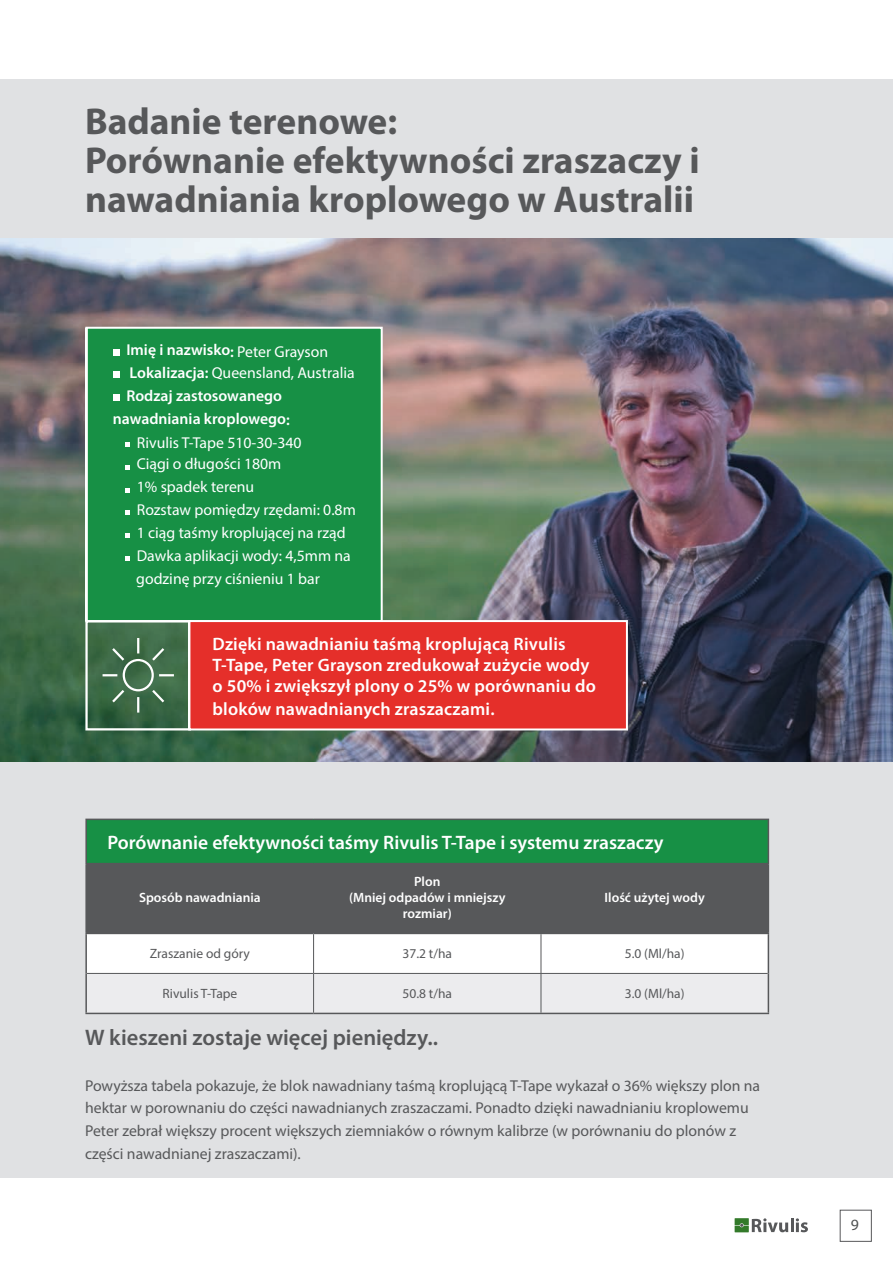
<style>
.page{position:relative;width:893px;height:1263px;background:#fff}
.page>*{position:absolute;margin:0;border:0;box-sizing:border-box;transform-origin:0 0}
.t1{font:700 37.5px/39px "Myriad Pro";color:#57585a}
.t2{font:600 22.5px "Myriad Pro";color:#57585a}
.t3{font:600 19.5px "Myriad Pro";color:#fff}
.t4{font:600 18px/21px "Myriad Pro";letter-spacing:.01em;color:#fff}
.t5{font:15.75px/22.8px "Myriad Pro";color:#57585a}
.t6{font:15.75px/22.8px "Myriad Pro";color:#fff}
.t7{font:600 15.75px "Myriad Pro";color:#fff}
.t8{font:15.75px "Myriad Pro";color:#4f5252}
.t9{font:600 13.5px/16.2px "Myriad Pro";color:#fff;text-align:center}
.t10{font:13.5px "Myriad Pro";color:#57585a}
.s1{font-weight:400}
.s2{font-weight:600}
</style>
<div class="page">
<hr style="left:790px;top:1218px;width:3px;height:14px;background:#57585a">
<svg style="left:796px;top:1218px;width:12px;height:14px"></svg>
<svg style="left:735px;top:1218px;width:53px;height:14px"></svg>
<div style="left:840px;top:1210px;width:32px;height:32px;background:#fff;border:1px solid #57585a"></div>
<div style="left:0;top:80px;width:893px;height:1098px;background:#e0e1e3"></div>
<img style="left:0;top:239px;width:893px;height:522px">
<div style="left:84px;top:326px;width:300px;height:297px;background:#179045"></div>
<div style="left:113px;top:349px;width:7px;height:6px;background:#fff"></div>
<div style="left:113px;top:371px;width:7px;height:7px;background:#fff"></div>
<div style="left:113px;top:394px;width:7px;height:7px;background:#fff"></div>
<svg style="left:126px;top:442px;width:4px;height:5px"></svg>
<svg style="left:126px;top:465px;width:4px;height:4px"></svg>
<svg style="left:126px;top:488px;width:4px;height:4px"></svg>
<svg style="left:126px;top:511px;width:4px;height:4px"></svg>
<svg style="left:126px;top:533px;width:4px;height:5px"></svg>
<svg style="left:126px;top:556px;width:4px;height:5px"></svg>
<div style="left:85px;top:620px;width:106px;height:110px;border:2px solid #fff"></div>
<svg style="left:100px;top:636px;width:76px;height:79px;background:#4c7655"></svg>
<div style="left:86px;top:819px;width:682px;height:45px;background:#179045"></div>
<div style="left:87px;top:864px;width:681px;height:69px;background:#57585a"></div>
<svg style="left:87px;top:934px;width:681px;height:79px"></svg>
<hr style="left:85px;top:863px;width:229px;height:1px;background:#57585a">
<hr style="left:85px;top:864px;width:2px;height:69px;background:#57585a">
<hr style="left:314px;top:863px;width:227px;height:1px;background:#57585a">
<hr style="left:313px;top:864px;width:1px;height:69px;background:#57585a">
<hr style="left:541px;top:863px;width:228px;height:1px;background:#57585a">
<hr style="left:540px;top:864px;width:2px;height:69px;background:#57585a">
<hr style="left:768px;top:864px;width:1px;height:69px;background:#57585a">
<hr style="left:85px;top:820px;width:2px;height:43px;background:#57585a">
<hr style="left:85px;top:819px;width:229px;height:1px;background:#57585a">
<hr style="left:314px;top:819px;width:227px;height:1px;background:#57585a">
<hr style="left:541px;top:819px;width:228px;height:1px;background:#57585a">
<hr style="left:768px;top:820px;width:1px;height:43px;background:#57585a">
<hr style="left:85px;top:933px;width:229px;height:1px;background:#57585a">
<hr style="left:85px;top:934px;width:2px;height:39px;background:#57585a">
<hr style="left:314px;top:933px;width:227px;height:1px;background:#57585a">
<hr style="left:541px;top:933px;width:228px;height:1px;background:#57585a">
<hr style="left:768px;top:934px;width:1px;height:39px;background:#57585a">
<hr style="left:85px;top:973px;width:2px;height:40px;background:#57585a">
<hr style="left:768px;top:973px;width:1px;height:40px;background:#57585a">
<hr style="left:85px;top:1013px;width:229px;height:1px;background:#57585a">
<hr style="left:314px;top:1013px;width:227px;height:1px;background:#57585a">
<hr style="left:541px;top:1013px;width:228px;height:1px;background:#57585a">
<hr style="left:313px;top:934px;width:1px;height:39px;background:#57585a">
<hr style="left:541px;top:934px;width:1px;height:39px;background:#57585a">
<hr style="left:87px;top:973px;width:227px;height:1px;background:#57585a">
<hr style="left:314px;top:973px;width:227px;height:1px;background:#57585a">
<hr style="left:313px;top:974px;width:1px;height:39px;background:#57585a">
<hr style="left:541px;top:973px;width:227px;height:1px;background:#57585a">
<hr style="left:541px;top:974px;width:1px;height:39px;background:#57585a">
<svg style="left:187px;top:619px;width:442px;height:112px;background:#e33934"></svg>
<h1 class="t1" style="left:85px;top:102px;width:616px">Badanie terenowe:<br>Porównanie efektywności zraszaczy i nawadniania kroplowego w Australii</h1>
<p class="t7" style="left:126px;top:340px;width:203px">Imię i nazwisko: <span class="s1">Peter Grayson</span></p>
<p class="t6" style="left:130px;top:361px;width:227px"><span class="s2">Lokalizacja:</span> Queensland, Australia</p>
<p class="t7" style="left:126px;top:386px;width:157px">Rodzaj zastosowanego</p>
<p class="t7" style="left:113px;top:409px;width:178px">nawadniania kroplowego:</p>
<p class="t6" style="left:137px;top:432px;width:166px;line-height:21.3px">Rivulis T-Tape 510-30-340<br>Ciągi o długości 180m</p>
<p class="t6" style="left:136px;top:475px;width:221px">1% spadek terenu<br>Rozstaw pomiędzy rzędami: 0.8m<br>1 ciąg taśmy kroplującej na rząd<br>Dawka aplikacji wody: 4,5mm na godzinę przy ciśnieniu 1 bar</p>
<p class="t4" style="left:213px;top:633px;width:385px">Dzięki nawadnianiu taśmą kroplującą Rivulis<br>T-Tape, Peter Grayson zredukował zużycie wody o 50% i zwiększył plony o 25% w porównaniu do</p>
<p class="t4" style="left:213px;top:698px;width:283px">bloków nawadnianych zraszaczami.</p>
<p class="t3" style="left:107px;top:830px;width:558px">Porównanie efektywności taśmy Rivulis T-Tape i systemu zraszaczy</p>
<p class="t9" style="left:139px;top:889px;width:123px">Sposób nawadniania</p>
<p class="t9" style="left:349px;top:873px;width:158px">Plon<br>(Mniej odpadów i mniejszy rozmiar)</p>
<p class="t9" style="left:605px;top:889px;width:102px">Ilość użytej wody</p>
<p class="t10" style="left:150px;top:946px;width:102px">Zraszanie od góry</p>
<p class="t10" style="left:402px;top:946px;width:51px">37.2 t/ha</p>
<p class="t10" style="left:625px;top:946px;width:61px">5.0 (Ml/ha)</p>
<p class="t10" style="left:162px;top:986px;width:76px">Rivulis T-Tape</p>
<p class="t10" style="left:403px;top:986px;width:51px">50.8 t/ha</p>
<p class="t10" style="left:625px;top:986px;width:61px">3.0 (Ml/ha)</p>
<h2 class="t2" style="left:85px;top:1023px;width:354px">W kieszeni zostaje więcej pieniędzy..</h2>
<p class="t5" style="left:85px;top:1073px;width:677px">Powyższa tabela pokazuje, że blok nawadniany taśmą kroplującą T-Tape wykazał o 36% większy plon na hektar w porownaniu do części nawadnianych zraszaczami. Ponadto dzięki nawadnianiu kroplowemu Peter zebrał większy procent większych ziemniaków o równym kalibrze (w porównaniu do plonów z części nawadnianej zraszaczami).</p>
<p class="t8" style="left:851px;top:1215px;width:10px">9</p>
</div>
